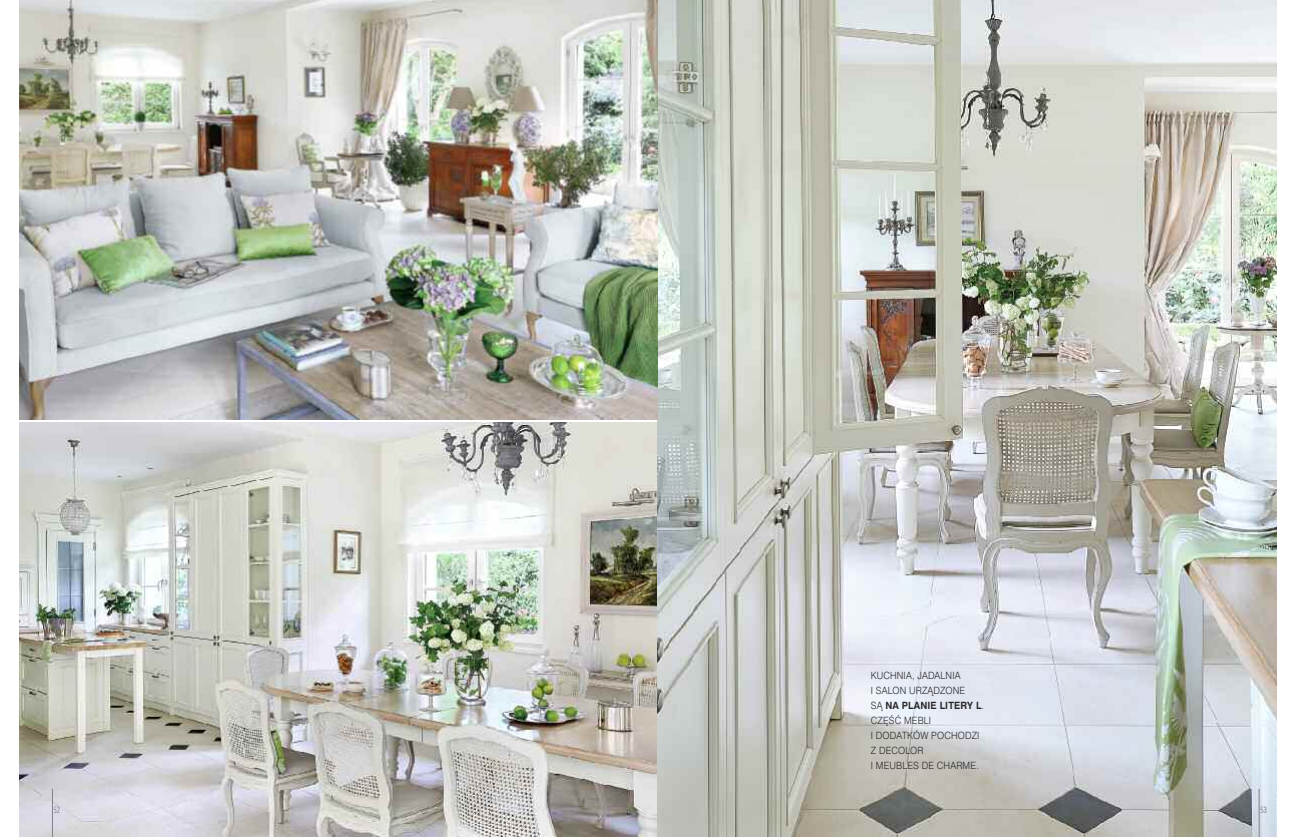
<style>
.page{position:relative;width:1296px;height:837px;background:#fff}
.page>*{position:absolute;margin:0;border:0;box-sizing:border-box;transform-origin:0 0}
.t1{font:10px/15px "Swis 721 Lt EU";letter-spacing:.015em;color:#272627;scale:.94 1}
.t2{font:700 10px "Swis 721 EU";letter-spacing:.015em;color:#272627;scale:.94 1}
.t3{font:9px "Futura Lt Cn EU";color:#7f8184}
.s1{font-family:"Swis 721 Lt EU";font-weight:400}
</style>
<div class="page">
<img style="left:20px;top:422px;width:638px;height:414px">
<img style="left:658px;top:0;width:618px;height:836px">
<hr style="left:1258px;top:788px;width:1px;height:48px;background:#7f8184">
<hr style="left:52px;top:788px;width:1px;height:48px;background:#7f8184">
<img style="left:20px;top:0;width:638px;height:420px">
<p class="t1" style="left:871px;top:667px;width:102px">KUCHNIA, JADALNIA<br>I SALON URZĄDZONE</p>
<p class="t2" style="left:871px;top:698px;width:122px"><span class="s1">SĄ</span> NA PLANIE LITERY L<span class="s1">.</span></p>
<p class="t1" style="left:871px;top:712px;width:117px">CZĘŚĆ MEBLI<br>I DODATKÓW POCHODZI<br>Z DECOLOR<br>I MEUBLES DE CHARME.</p>
<p class="t3" style="left:53px;top:803px;width:9px">52</p>
<p class="t3" style="left:1260px;top:803px;width:9px">53</p>
</div>
